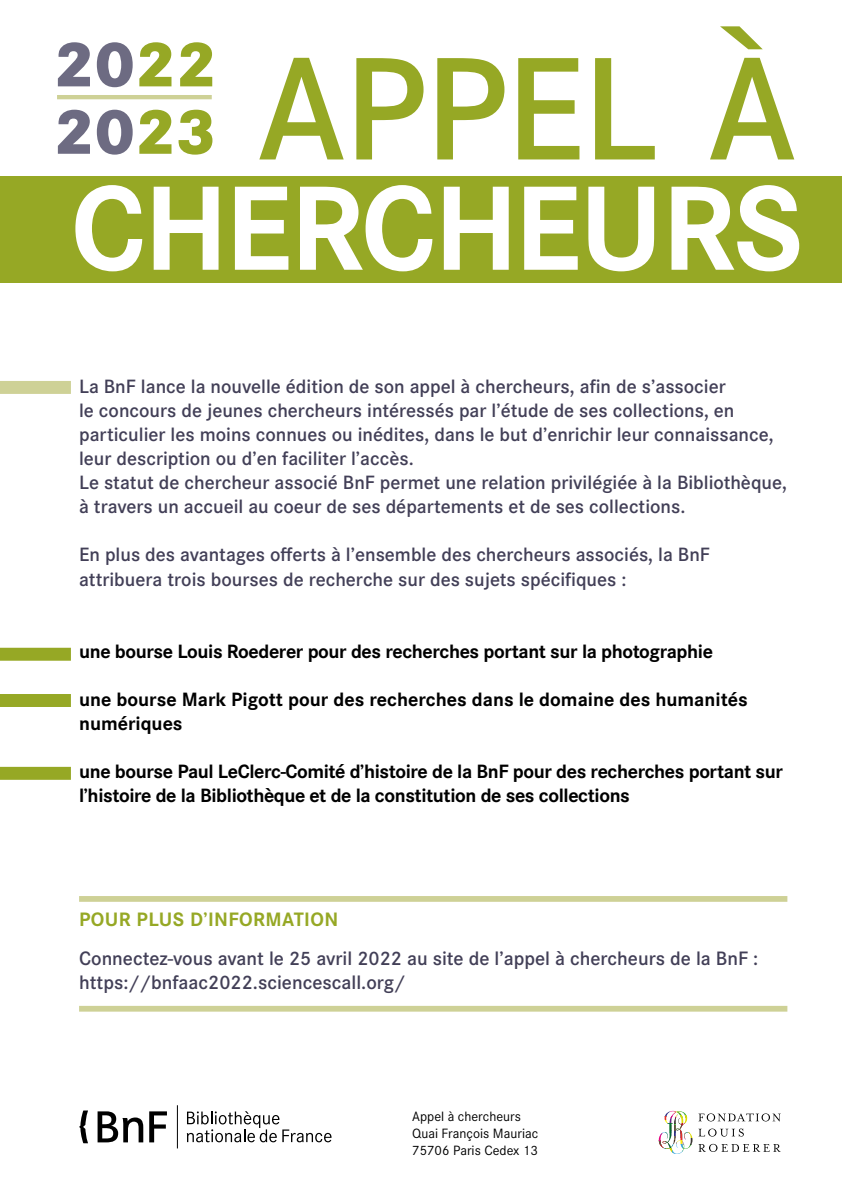
<style>
.page{position:relative;width:842px;height:1191px;background:#fff}
.page>*{position:absolute;margin:0;border:0;box-sizing:border-box;transform-origin:0 0}
.t1{font:600 20.2px/24.2px "Corporate S";color:#423f57}
.t2{font:700 20.2px "Corporate S";letter-spacing:.02em;color:#96a825}
.t3{font:600 20px/24px "Corporate S";color:#423f57}
.t4{font:700 20px/24px "Corporate S";letter-spacing:-.02em;color:#000}
.t5{font:700 20px/24px "Corporate S";color:#000}
.t6{font:14px/16.8px "Corporate S";color:#000}
</style>
<div class="page">
<div style="left:0;top:648px;width:71px;height:12px;background:#96a825"></div>
<div style="left:0;top:694px;width:71px;height:13px;background:#96a825"></div>
<div style="left:0;top:767px;width:71px;height:13px;background:#96a825"></div>
<div style="left:79px;top:896px;width:708px;height:5px;background:#ced196"></div>
<div style="left:79px;top:1005px;width:708px;height:6px;background:#ced196"></div>
<hr style="left:177px;top:1105px;width:1px;height:43px;background:#000">
<svg style="left:79px;top:1110px;width:88px;height:33px"></svg>
<svg style="left:187px;top:1111px;width:144px;height:31px"></svg>
<svg style="left:698px;top:1143px;width:83px;height:9px"></svg>
<svg style="left:698px;top:1128px;width:46px;height:8px"></svg>
<svg style="left:675px;top:1117px;width:5px;height:6px"></svg>
<svg style="left:678px;top:1111px;width:8px;height:4px"></svg>
<svg style="left:674px;top:1124px;width:9px;height:6px"></svg>
<svg style="left:680px;top:1115px;width:7px;height:7px"></svg>
<svg style="left:683px;top:1144px;width:9px;height:7px"></svg>
<svg style="left:659px;top:1140px;width:7px;height:9px"></svg>
<svg style="left:659px;top:1133px;width:4px;height:7px"></svg>
<svg style="left:666px;top:1123px;width:7px;height:25px"></svg>
<svg style="left:666px;top:1148px;width:7px;height:5px"></svg>
<svg style="left:673px;top:1144px;width:10px;height:10px"></svg>
<svg style="left:673px;top:1130px;width:19px;height:14px"></svg>
<svg style="left:680px;top:1130px;width:4px;height:10px"></svg>
<svg style="left:664px;top:1110px;width:11px;height:13px"></svg>
<svg style="left:687px;top:1130px;width:5px;height:8px"></svg>
<svg style="left:698px;top:1113px;width:83px;height:8px"></svg>
<div style="left:0;top:381px;width:71px;height:13px;background:#ced196"></div>
<div style="left:0;top:176px;width:842px;height:106px;background:#96a825"></div>
<svg style="left:259px;top:26px;width:535px;height:133px"></svg>
<svg style="left:75px;top:185px;width:724px;height:86px"></svg>
<svg style="left:139px;top:42px;width:73px;height:44px"></svg>
<svg style="left:58px;top:42px;width:75px;height:45px"></svg>
<svg style="left:139px;top:110px;width:73px;height:45px"></svg>
<svg style="left:58px;top:110px;width:75px;height:45px"></svg>
<hr style="left:57px;top:95px;width:155px;height:4px;background:#ced196">
<p class="t3" style="left:79px;top:375px;width:709px">La BnF lance la nouvelle édition de son appel à chercheurs, afin de s’associer<br>le concours de jeunes chercheurs intéressés par l’étude de ses collections, en particulier les moins connues ou inédites, dans le but d’enrichir leur connaissance, leur description ou d’en faciliter l’accès.<br>Le statut de chercheur associé BnF permet une relation privilégiée à la Bibliothèque, à travers un accueil au coeur de ses départements et de ses collections.</p>
<p class="t3" style="left:79px;top:543px;width:632px">En plus des avantages offerts à l’ensemble des chercheurs associés, la BnF attribuera trois bourses de recherche sur des sujets spécifiques :</p>
<p class="t4" style="left:79px;top:640px;width:635px">une bourse Louis Roederer pour des recherches portant sur la photographie</p>
<p class="t5" style="left:79px;top:688px;width:670px">une bourse Mark Pigott pour des recherches dans le domaine des humanités numériques</p>
<p class="t4" style="left:79px;top:760px;width:705px">une bourse Paul LeClerc-Comité d’histoire de la BnF pour des recherches portant sur l’histoire de la Bibliothèque et de la constitution de ses collections</p>
<p class="t2" style="left:79px;top:908px;width:261px">POUR PLUS D’INFORMATION</p>
<p class="t1" style="left:79px;top:946px;width:681px">Connectez-vous avant le 25 avril 2022 au site de l’appel à chercheurs de la BnF : https://bnfaac2022.sciencescall.org/</p>
<p class="t6" style="left:412px;top:1108px;width:128px">Appel à chercheurs<br>Quai François Mauriac<br>75706 Paris Cedex 13</p>
</div>
